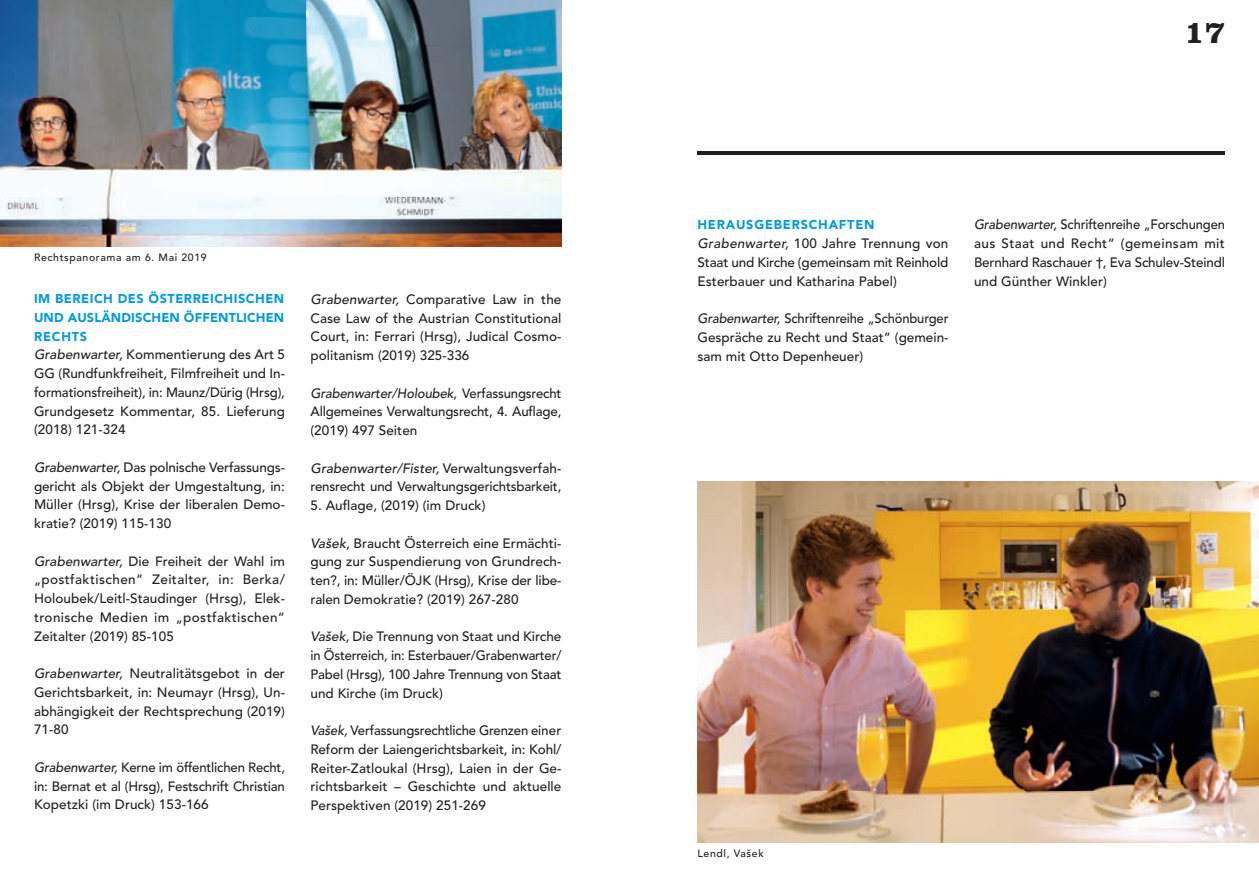
<style>
.page{position:relative;width:1259px;height:893px;background:#fff}
.page>*{position:absolute;margin:0;border:0;box-sizing:border-box;transform-origin:0 0}
.t1{font:700 33px "Clarendon";color:#231f20}
.t2{font:500 13.5px/18.8px "Avenir";letter-spacing:.005em;color:#231f20;text-align:justify}
.t3{font:500 13.5px/18.8px "Avenir";letter-spacing:.005em;color:#231f20;text-align:justify;scale:.96 1}
.t4{font:900 12.75px/18.8px "Avenir";letter-spacing:.04em;color:#069ad9;text-align:justify}
.t5{font:900 12.75px "Avenir";letter-spacing:.06em;color:#069ad9}
.t6{font:500 10.5px "Avenir";letter-spacing:.06em;color:#231f20}
.s1{font-style:italic}
</style>
<div class="page">
<hr style="left:697px;top:151px;width:528px;height:4px;background:#231f20">
<img style="left:0;top:0;width:561px;height:247px">
<img style="left:697px;top:481px;width:562px;height:362px">
<p class="t6" style="left:34px;top:251px;width:174px">Rechtspanorama am 6. Mai 2019</p>
<p class="t4" style="left:34px;top:289px;width:252px">IM BEREICH DES ÖSTERREICHISCHEN UND AUSLÄNDISCHEN ÖFFENTLICHEN RECHTS</p>
<p class="t2" style="left:34px;top:346px;width:252px"><span class="s1">Grabenwarter,</span> Kommentierung des Art 5<br>GG (Rundfunkfreiheit, Filmfreiheit und In&shy;formationsfreiheit), in: Maunz/Dürig (Hrsg), Grundgesetz Kommentar, 85. Lieferung (2018) 121-324</p>
<p class="t2" style="left:34px;top:458px;width:252px"><span class="s1">Grabenwarter,</span> Das polnische Verfassungs&shy;gericht als Objekt der Umgestaltung, in:<br>Müller (Hrsg), Krise der liberalen Demo&shy;kratie? (2019) 115-130</p>
<p class="t2" style="left:34px;top:552px;width:252px"><span class="s1">Grabenwarter,</span> Die Freiheit der Wahl im „postfaktischen“ Zeitalter, in: Berka/ Holoubek/Leitl-Staudinger (Hrsg), Elek&shy;tronische Medien im „postfaktischen“ Zeitalter (2019) 85-105</p>
<p class="t2" style="left:34px;top:664px;width:252px"><span class="s1">Grabenwarter,</span> Neutralitätsgebot in der Gerichtsbarkeit, in: Neumayr (Hrsg), Un&shy;abhängigkeit der Rechtsprechung (2019)<br>71-80</p>
<p class="t2" style="left:34px;top:758px;width:252px"><span class="s1">Grabenwarter,</span> Kerne im öffentlichen Recht, in: Bernat et al (Hrsg), Festschrift Christian Kopetzki (im Druck) 153-166</p>
<p class="t2" style="left:310px;top:290px;width:252px"><span class="s1">Grabenwarter,</span> Comparative Law in the Case Law of the Austrian Constitutional Court, in: Ferrari (Hrsg), Judical Cosmo&shy;politanism (2019) 325-336</p>
<p class="t2" style="left:310px;top:384px;width:252px"><span class="s1">Grabenwarter/Holoubek,</span> Verfassungsrecht Allgemeines Verwaltungsrecht, 4. Auflage, (2019) 497 Seiten</p>
<p class="t2" style="left:310px;top:459px;width:252px"><span class="s1">Grabenwarter/Fister,</span> Verwaltungsverfah&shy;rensrecht und Verwaltungsgerichtsbarkeit,</p>
<p class="t2" style="left:310px;top:496px;width:176px">5. Auflage, (2019) (im Druck)</p>
<p class="t2" style="left:310px;top:534px;width:252px"><span class="s1">Vašek,</span> Braucht Österreich eine Ermächti&shy;gung zur Suspendierung von Grundrech&shy;ten?, in: Müller/ÖJK (Hrsg), Krise der libe&shy;ralen Demokratie? (2019) 267-280</p>
<p class="t2" style="left:310px;top:628px;width:252px"><span class="s1">Vašek,</span> Die Trennung von Staat und Kirche in Österreich, in: Esterbauer/Grabenwarter/ Pabel (Hrsg), 100 Jahre Trennung von Staat und Kirche (im Druck)</p>
<p class="t2" style="left:310px;top:721px;width:252px"><span class="s1">Vašek,</span> Verfassungsrechtliche Grenzen einer Reform der Laiengerichtsbarkeit, in: Kohl/ Reiter-Zatloukal (Hrsg), Laien in der Ge&shy;richtsbarkeit – Geschichte und aktuelle Perspektiven (2019) 251-269</p>
<h1 class="t1" style="left:1184px;top:12px;width:42px">17</h1>
<p class="t5" style="left:697px;top:217px;width:178px">HERAUSGEBERSCHAFTEN</p>
<p class="t2" style="left:697px;top:234px;width:252px"><span class="s1">Grabenwarter,</span> 100 Jahre Trennung von Staat und Kirche (gemeinsam mit Reinhold Esterbauer und Katharina Pabel)</p>
<p class="t3" style="left:697px;top:309px;width:263px"><span class="s1">Grabenwarter,</span> Schriftenreihe „Schönburger Gespräche zu Recht und Staat“ (gemein&shy;sam mit Otto Depenheuer)</p>
<p class="t3" style="left:974px;top:216px;width:263px"><span class="s1">Grabenwarter,</span> Schriftenreihe „Forschungen aus Staat und Recht“ (gemeinsam mit Bernhard Raschauer †, Eva Schulev-Steindl und Günther Winkler)</p>
<p class="t6" style="left:697px;top:847px;width:68px">Lendl, Vašek</p>
</div>
